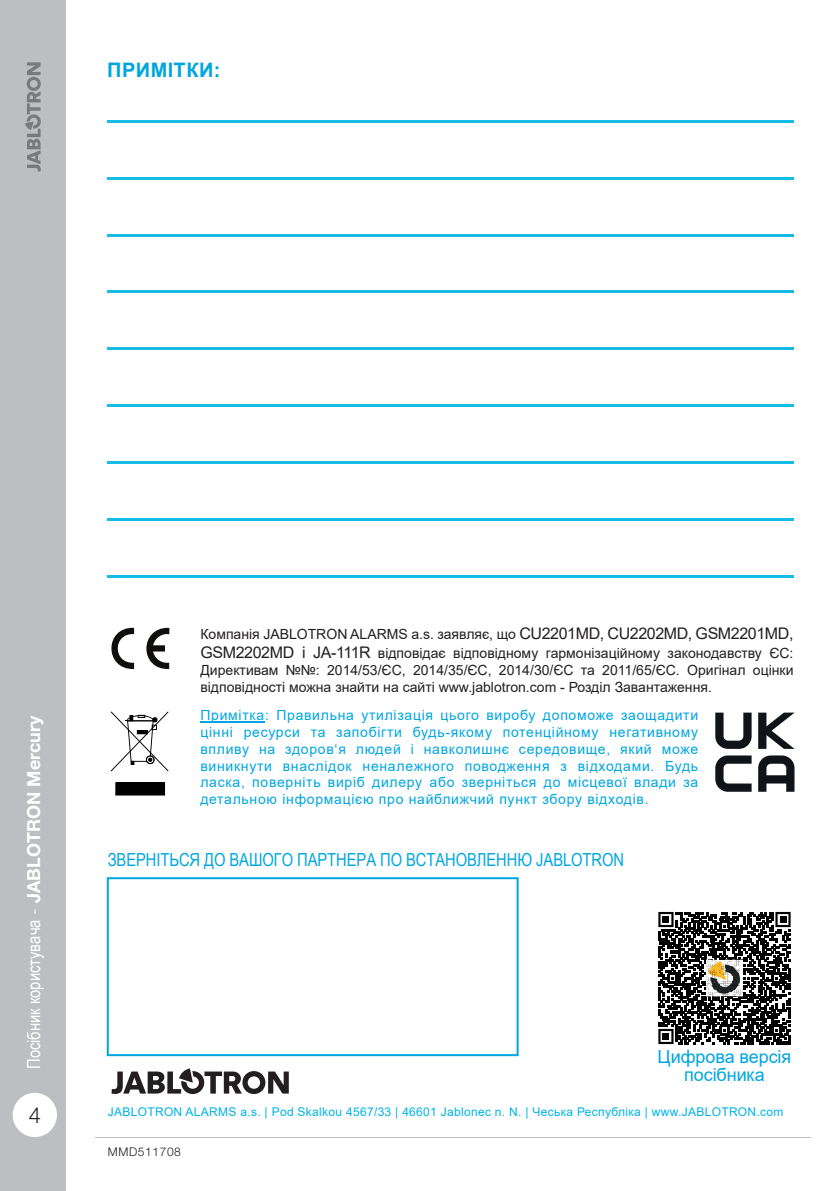
<style>
.page{position:relative;width:840px;height:1191px;background:#fff}
.page>*{position:absolute;margin:0;border:0;box-sizing:border-box;transform-origin:0 0}
.t1{font:300 22px "Helvetica Neue LT Pro";color:#231f20}
.t2{font:700 20px "Arial";letter-spacing:.03em;color:#00a6e0}
.t3{font:18px "Arial Narrow";letter-spacing:-.005em;color:#00a6e0}
.t4{font:18px "Arial Narrow";color:#fff}
.t5{font:18px/18px "Arial";letter-spacing:-.005em;color:#00a6e0;text-align:center}
.t6{font:14px/16.8px "Arial";letter-spacing:.05em;color:#00a6e0;text-align:justify}
.t7{font:14px/19.2px "Arial";color:#231f20}
.t8{font:12px "Arial";letter-spacing:.025em;color:#00b3e5}
.t9{font:300 12px "Helvetica Neue LT Pro";letter-spacing:.05em;color:#231f20}
.s1{font-family:"Helvetica Neue LT Pro";font-weight:300}
.s2{font-family:"Helvetica Neue LT Pro";font-weight:700}
.s3{font-size:16px}
</style>
<div class="page">
<div style="left:0;top:0;width:65px;height:1191px;background:#bdbec1"></div>
<svg style="left:25px;top:62px;width:16px;height:109px"></svg>
<div style="left:13px;top:1092px;width:44px;height:45px;background:#fff;border-radius:50%"></div>
<svg style="left:107px;top:877px;width:411px;height:179px"></svg>
<svg style="left:111px;top:627px;width:59px;height:42px"></svg>
<div style="left:116px;top:783px;width:48px;height:12px;background:#000001"></div>
<hr style="left:116px;top:782px;width:48px;height:1px;background:#000001">
<svg style="left:164px;top:782px;width:1px;height:14px"></svg>
<svg style="left:115px;top:782px;width:1px;height:14px"></svg>
<svg style="left:111px;top:711px;width:57px;height:60px"></svg>
<hr style="left:200px;top:721px;width:65px;height:1px;background:#00a6e0">
<svg style="left:111px;top:1068px;width:177px;height:26px"></svg>
<svg style="left:658px;top:912px;width:132px;height:132px"></svg>
<svg style="left:715px;top:712px;width:36px;height:37px"></svg>
<svg style="left:758px;top:712px;width:36px;height:37px"></svg>
<svg style="left:715px;top:755px;width:36px;height:36px"></svg>
<svg style="left:758px;top:755px;width:36px;height:36px"></svg>
<hr style="left:107px;top:120px;width:686px;height:2px;background:#17bbe8">
<hr style="left:107px;top:177px;width:686px;height:2px;background:#17bbe8">
<hr style="left:107px;top:234px;width:686px;height:2px;background:#17bbe8">
<hr style="left:107px;top:291px;width:686px;height:2px;background:#17bbe8">
<hr style="left:107px;top:348px;width:686px;height:2px;background:#17bbe8">
<hr style="left:107px;top:404px;width:686px;height:2px;background:#17bbe8">
<hr style="left:107px;top:461px;width:686px;height:2px;background:#17bbe8">
<hr style="left:107px;top:518px;width:686px;height:2px;background:#17bbe8">
<hr style="left:107px;top:575px;width:686px;height:2px;background:#17bbe8">
<h2 class="t2" style="left:107px;top:59px;width:115px">ПРИМІТКИ:</h2>
<p class="t4" style="left:23px;top:1069px;width:355px;rotate:-90deg">Посібник користувача <span class="s1">-</span> <span class="s2">JABLOTRON Mercury</span></p>
<h1 class="t1" style="left:29px;top:1107px;width:14px">4</h1>
<p class="t7" style="left:200px;top:624px;width:594px">Компанія JABLOTRON ALARMS a.s. заявляє, що <span class="s3">CU2201MD, CU2202MD, GSM2201MD,<br>GSM2202MD і JA-111R</span> відповідає відповідному гармонізаційному законодавству ЄС:</p>
<p class="t7" style="left:200px;top:662px;width:594px;line-height:16.8px">Директивам №№: 2014/53/ЄС, 2014/35/ЄС, 2014/30/ЄС та 2011/65/ЄС. Оригінал оцінки відповідності можна знайти на сайті www.jablotron.com - Розділ Завантаження.</p>
<p class="t6" style="left:200px;top:707px;width:499px">Примітка: Правильна утилізація цього виробу допоможе заощадити цінні ресурси та запобігти будь-якому потенційному негативному впливу на здоров‘я людей і навколишнє середовище, який може виникнути внаслідок неналежного поводження з відходами. Будь ласка, поверніть виріб дилеру або зверніться до місцевої влади за детальною інформацією про найближчий пункт збору відходів.</p>
<p class="t3" style="left:108px;top:849px;width:517px">ЗВЕРНІТЬСЯ ДО ВАШОГО ПАРТНЕРА ПО ВСТАНОВЛЕННЮ JABLOTRON</p>
<p class="t5" style="left:657px;top:1048px;width:135px">Цифрова версія посібника</p>
<p class="t8" style="left:108px;top:1105px;width:676px">JABLOTRON ALARMS a.s. | Pod Skalkou 4567/33 | 46601 Jablonec n. N. | Чеська Республіка | www.JABLOTRON.com</p>
<p class="t9" style="left:108px;top:1147px;width:75px">MMD511708</p>
</div>
